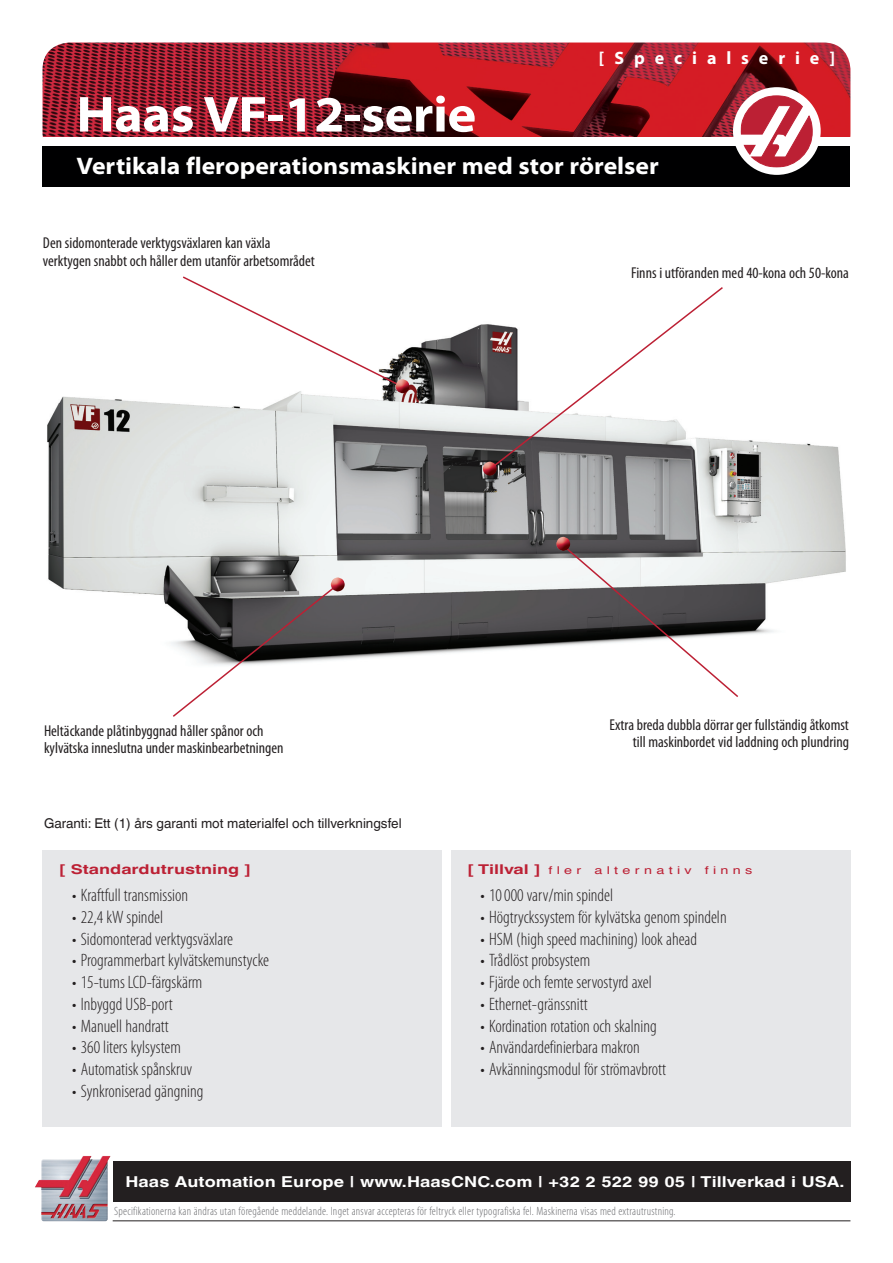
<style>
.page{position:relative;width:893px;height:1263px;background:#fff}
.page>*{position:absolute;margin:0;border:0;box-sizing:border-box;transform-origin:0 0}
.Title_1{font:700 semi-expanded 51px "Myriad Pro";letter-spacing:-.01em;color:#fff}
.Title_2{font:700 semi-expanded 24px "Myriad Pro";color:#fff}
.t1{font:300 condensed 18px "Myriad Pro";color:#231f20}
.Special_Series{font:700 18px "Myriad Pro";letter-spacing:.55em;color:#fff}
.Callout_L{font:condensed 15.75px/17.2px "Myriad Pro";color:#231f20}
.Callout_R{font:condensed 15.75px/17.2px "Myriad Pro";color:#231f20;text-align:right}
.t2{font:700 15px "Helvetica World";letter-spacing:.005em;color:#fff;scale:1.2 1}
.Warranty{font:13.5px "Helvetica World";color:#231f20}
.Heading_1{font:700 13.5px "Helvetica World";color:#bc2034;scale:1.33 1}
.Disclaimer{font:300 condensed 12px "Myriad Pro";letter-spacing:.02em;color:#6c6d70}
.Heading_1-2{font:10.8px "Helvetica";letter-spacing:.3em;color:#bc2034;scale:1.33 1}
.s1{font-family:"Helvetica World";font-weight:700;font-size:13.5px}
</style>
<div class="page">
<div style="left:113px;top:1161px;width:737px;height:40px;background:#231f20"></div>
<img style="left:43px;top:43px;width:807px;height:94px">
<div style="left:43px;top:146px;width:807px;height:41px;background:#000001"></div>
<img style="left:35px;top:1156px;width:75px;height:65px">
<hr style="left:113px;top:1220px;width:737px;height:1px;background:#231f20">
<div style="left:733px;top:87px;width:88px;height:88px;background:#fff;border-radius:50%"></div>
<svg style="left:741px;top:95px;width:72px;height:72px"></svg>
<div style="left:43px;top:850px;width:399px;height:277px;background:#e6e7e9"></div>
<div style="left:451px;top:850px;width:399px;height:277px;background:#e6e7e9"></div>
<img style="left:47px;top:324px;width:799px;height:336px">
<svg style="left:491px;top:287px;width:233px;height:182px"></svg>
<svg style="left:563px;top:545px;width:177px;height:152px"></svg>
<svg style="left:171px;top:583px;width:168px;height:134px"></svg>
<img style="left:556px;top:544px;width:14px;height:7px">
<img style="left:483px;top:462px;width:14px;height:14px">
<img style="left:331px;top:584px;width:14px;height:7px">
<svg style="left:181px;top:276px;width:228px;height:117px"></svg>
<p class="Special_Series" style="left:599px;top:48px;width:238px">[Specialserie]</p>
<p class="Title_1" style="left:77px;top:86px;width:401px">Haas VF-12-serie</p>
<p class="Title_2" style="left:77px;top:152px;width:584px">Vertikala fleroperationsmaskiner med stor rörelser</p>
<p class="Callout_L" style="left:43px;top:234px;width:274px">Den sidomonterade verktygsväxlaren kan växla verktygen snabbt och håller dem utanför arbetsområdet</p>
<p class="Callout_R" style="left:631px;top:264px;width:219px">Finns i utföranden med 40-kona och 50-kona</p>
<p class="Callout_L" style="left:44px;top:722px;width:241px">Heltäckande plåtinbyggnad håller spånor och kylvätska inneslutna under maskinbearbetningen</p>
<p class="Callout_R" style="left:609px;top:716px;width:241px">Extra breda dubbla dörrar ger fullständig åtkomst till maskinbordet vid laddning och plundring</p>
<p class="Warranty" style="left:44px;top:815px;width:359px">Garanti: Ett (1) års garanti mot materialfel och tillverkningsfel</p>
<p class="Heading_1" style="left:60px;top:861px;width:145px">[ Standardutrustning ]</p>
<p class="t1" style="left:72px;top:886px;width:117px">• Kraftfull transmission</p>
<p class="t1" style="left:72px;top:907px;width:93px">• 22,4 kW spindel</p>
<p class="t1" style="left:72px;top:929px;width:162px">• Sidomonterad verktygsväxlare</p>
<p class="t1" style="left:72px;top:951px;width:198px">• Programmerbart kylvätskemunstycke</p>
<p class="t1" style="left:72px;top:973px;width:132px">• 15-tums LCD-färgskärm</p>
<p class="t1" style="left:72px;top:994px;width:102px">• Inbyggd USB-port</p>
<p class="t1" style="left:72px;top:1016px;width:98px">• Manuell handratt</p>
<p class="t1" style="left:72px;top:1038px;width:110px">• 360 liters kylsystem</p>
<p class="t1" style="left:72px;top:1060px;width:122px">• Automatisk spånskruv</p>
<p class="t1" style="left:72px;top:1081px;width:133px">• Synkroniserad gängning</p>
<p class="Heading_1-2" style="left:468px;top:861px;width:216px"><span class="s1">[ Tillval ]</span> fler alternativ finns</p>
<p class="t1" style="left:480px;top:886px;width:134px">• 10000 varv/min spindel</p>
<p class="t1" style="left:480px;top:907px;width:248px">• Högtryckssystem för kylvätska genom spindeln</p>
<p class="t1" style="left:480px;top:929px;width:218px">• HSM (high speed machining) look ahead</p>
<p class="t1" style="left:480px;top:951px;width:111px">• Trådlöst probsystem</p>
<p class="t1" style="left:480px;top:973px;width:173px">• Fjärde och femte servostyrd axel</p>
<p class="t1" style="left:480px;top:994px;width:109px">• Ethernet-gränssnitt</p>
<p class="t1" style="left:480px;top:1016px;width:178px">• Kordination rotation och skalning</p>
<p class="t1" style="left:480px;top:1038px;width:161px">• Användardefinierbara makron</p>
<p class="t1" style="left:480px;top:1060px;width:187px">• Avkänningsmodul för strömavbrott</p>
<p class="t2" style="left:125px;top:1172px;width:601px">Haas Automation Europe | www.HaasCNC.com | +32 2 522 99 05 | Tillverkad i USA.</p>
<p class="Disclaimer" style="left:114px;top:1204px;width:563px">Specifikationerna kan ändras utan föregående meddelande. Inget ansvar accepteras för feltryck eller typografiska fel. Maskinerna visas med extrautrustning.</p>
</div>
